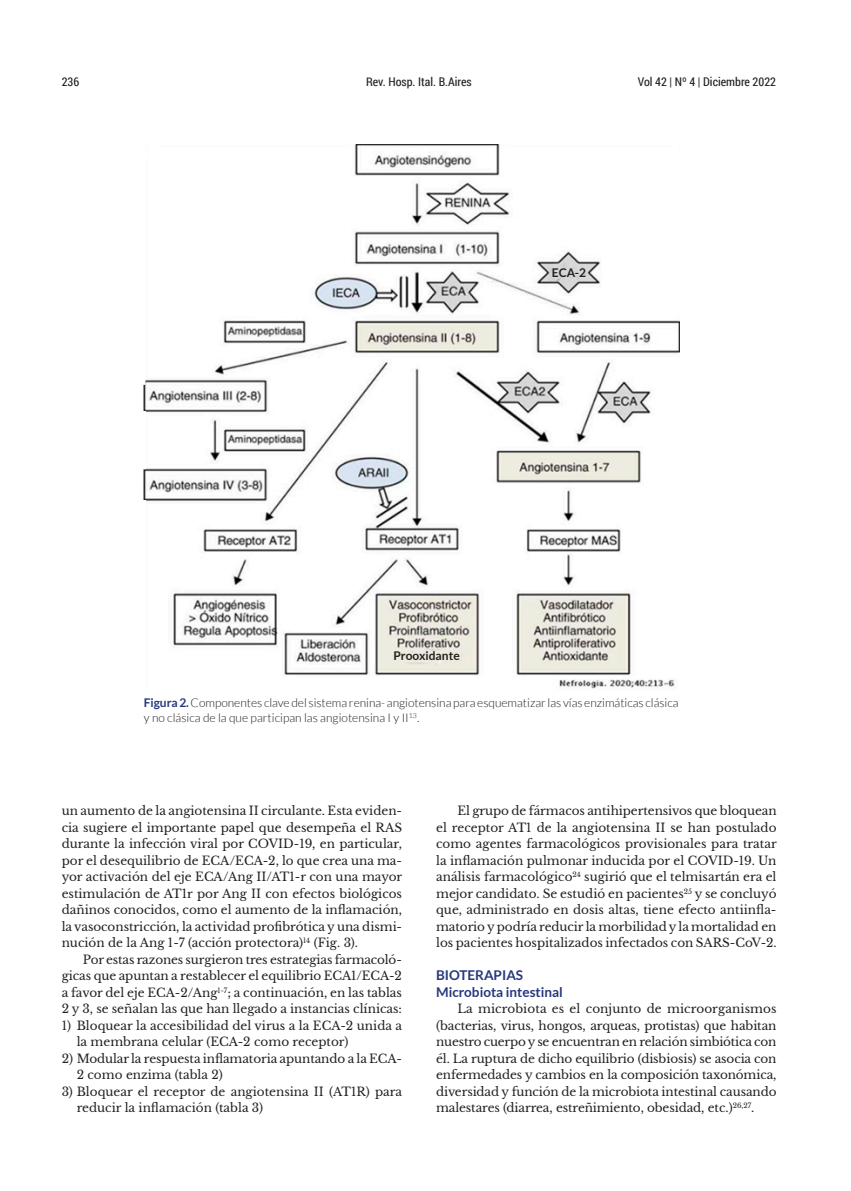
<style>
.page{position:relative;width:851px;height:1191px;background:#fff}
.page>*{position:absolute;margin:0;border:0;box-sizing:border-box;transform-origin:0 0}
.subt1{font:700 13.5px "Lato";color:#27377e}
.subtit{font:700 13.5px "Lato";color:#27377e}
.texto1{font:12px/16.5px "Libre Baskerville";color:#231f20;text-align:justify}
.punteo{font:12px/16.5px "Libre Baskerville";color:#231f20}
.epigrafe{font:300 12px/14.4px "Lato";letter-spacing:-.005em;color:#231f20}
.t1{font:12px "Roboto Condensed";color:#231f20}
.subtit-re{font:700 12px "Lato";color:#231f20}
.s1{font-weight:700;color:#27377e}
</style>
<div class="page">
<img style="left:144px;top:145px;width:535px;height:544px">
<hr style="left:141px;top:144px;width:4px;height:241px;background:#fff">
<hr style="left:143px;top:412px;width:3px;height:57px;background:#fff">
<hr style="left:142px;top:500px;width:3px;height:191px;background:#fff">
<p class="t1" style="left:62px;top:74px;width:19px">236</p>
<p class="t1" style="left:366px;top:74px;width:107px">Rev. Hosp. Ital. B.Aires</p>
<p class="t1" style="left:637px;top:74px;width:140px">Vol 42 | Nº 4 | Diciembre 2022</p>
<p class="subtit-re" style="left:552px;top:265px;width:36px">ECA-2</p>
<p class="subtit-re" style="left:393px;top:648px;width:68px">Prooxidante</p>
<p class="epigrafe" style="left:144px;top:696px;width:536px"><span class="s1">Figura 2.</span>Componentes clave del sistema renina- angiotensina para esquematizar las vías enzimáticas clásica y no clásica de la que participan las angiotensina I y II<sup>13</sup>.</p>
<p class="texto1" style="left:62px;top:802px;width:342px">un aumento de la angiotensina II circulante. Esta eviden&shy;cia sugiere el importante papel que desempeña el RAS durante la infección viral por COVID-19, en particular, por el desequilibrio de ECA/ECA-2, lo que crea una ma&shy;yor activación del eje ECA/Ang II/AT1-r con una mayor estimulación de AT1r por Ang II con efectos biológicos dañinos conocidos, como el aumento de la inflamación, la vasoconstricción, la actividad profibrótica y una dismi&shy;nución de la Ang 1-7 (acción protectora)<sup>14</sup> (Fig. 3).</p>
<p class="texto1" style="left:62px;top:951px;width:342px;text-indent:21px">Por estas razones surgieron tres estrategias farmacoló&shy;gicas que apuntan a restablecer el equilibrio ECA1/ECA-2 a favor del eje ECA-2/Ang<sup>1-7</sup>; a continuación, en las tablas 2 y 3, se señalan las que han llegado a instancias clínicas:</p>
<p class="punteo" style="left:77px;top:1017px;width:327px;text-indent:-15px">1) Bloquear la accesibilidad del virus a la ECA-2 unida a la membrana celular (ECA-2 como receptor)</p>
<p class="punteo" style="left:77px;top:1050px;width:327px;text-indent:-15px">2) Modular la respuesta inflamatoria apuntando a la ECA-<br>2 como enzima (tabla 2)</p>
<p class="punteo" style="left:77px;top:1083px;width:327px;text-indent:-15px">3) Bloquear el receptor de angiotensina II (AT1R) para reducir la inflamación (tabla 3)</p>
<p class="texto1" style="left:436px;top:802px;width:342px;text-indent:21px">El grupo de fármacos antihipertensivos que bloquean el receptor AT1 de la angiotensina II se han postulado como agentes farmacológicos provisionales para tratar la inflamación pulmonar inducida por el COVID-19. Un análisis farmacológico<sup>24</sup> sugirió que el telmisartán era el mejor candidato. Se estudió en pacientes<sup>25</sup> y se concluyó que, administrado en dosis altas, tiene efecto antiinfla&shy;matorio y podría reducir la morbilidad y la mortalidad en los pacientes hospitalizados infectados con SARS-CoV-2.</p>
<p class="subtit" style="left:436px;top:967px;width:88px">BIOTERAPIAS</p>
<p class="subt1" style="left:436px;top:984px;width:128px">Microbiota intestinal</p>
<p class="texto1" style="left:436px;top:1000px;width:342px;text-indent:21px">La microbiota es el conjunto de microorganismos (bacterias, virus, hongos, arqueas, protistas) que habitan nuestro cuerpo y se encuentran en relación simbiótica con él. La ruptura de dicho equilibrio (disbiosis) se asocia con enfermedades y cambios en la composición taxonómica, diversidad y función de la microbiota intestinal causando malestares (diarrea, estreñimiento, obesidad, etc.)<sup>26,27</sup>.</p>
</div>
